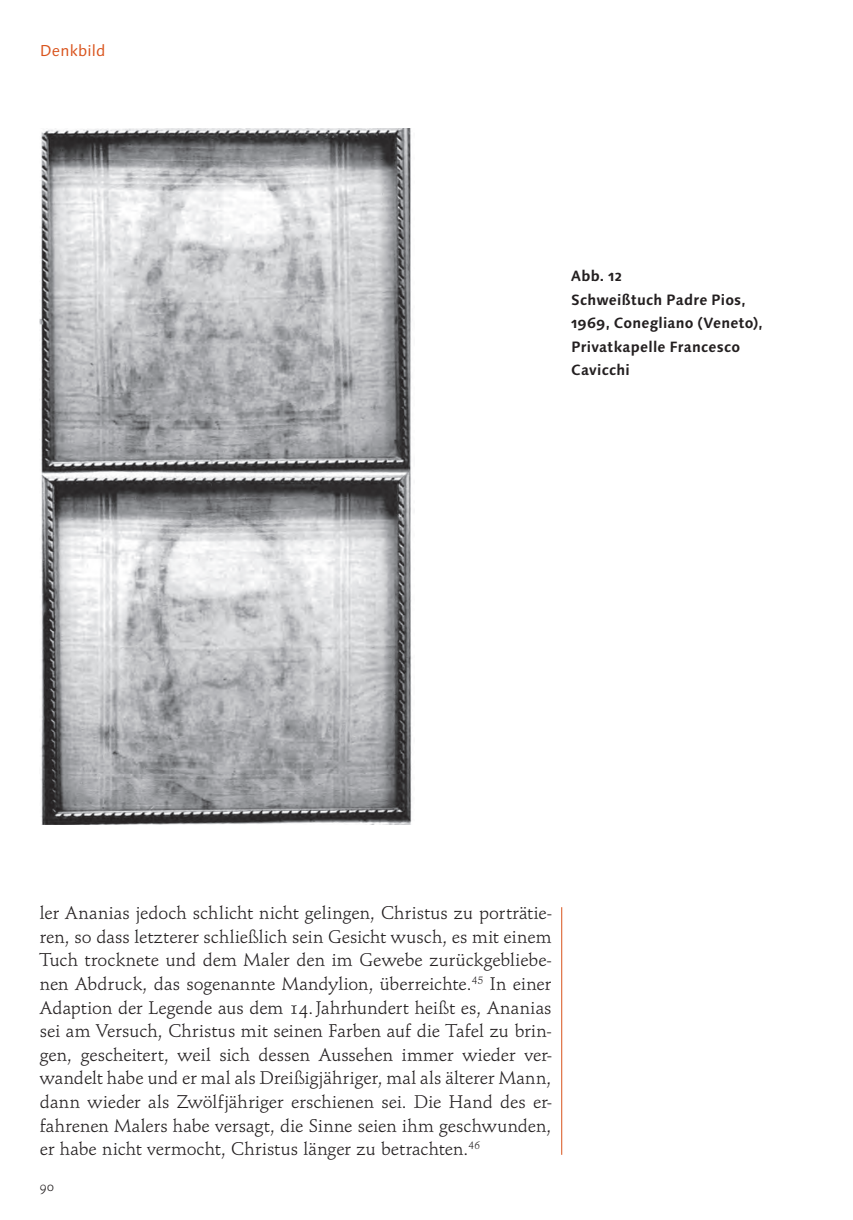
<style>
.page{position:relative;width:853px;height:1220px;background:#fff}
.page>*{position:absolute;margin:0;border:0;box-sizing:border-box;transform-origin:0 0}
.t1{font:19.25px/23.6px "Schneidler OSF";letter-spacing:.005em;color:#231f20;text-align:justify}
.t2{font:15.75px "Linotype Syntax Os F";letter-spacing:.01em;color:#d9531c}
.t3{font:700 14.88px/23.6px "Linotype Syntax Os F";letter-spacing:.015em;color:#231f20}
.t4{font:14px "Schneidler OSF";color:#231f20}
</style>
<div class="page">
<hr style="left:561px;top:907px;width:1px;height:247px;background:#d9531c">
<img style="left:40px;top:128px;width:372px;height:696px">
<p class="t2" style="left:40px;top:45px;width:67px">Denkbild</p>
<p class="t3" style="left:571px;top:265px;width:193px">Abb. 12<br>Schweißtuch Padre Pios,<br>1969, Conegliano (Veneto),<br>Privatkapelle Francesco<br>Cavicchi</p>
<p class="t1" style="left:40px;top:902px;width:513px">ler Ananias jedoch schlicht nicht gelingen, Christus zu porträtie&shy;ren, so dass letzterer schließlich sein Gesicht wusch, es mit einem Tuch trocknete und dem Maler den im Gewebe zurückgebliebe&shy;nen Abdruck, das sogenannte Mandylion, überreichte.<sup>45</sup> In einer Adaption der Legende aus dem 14. Jahrhundert heißt es, Ananias sei am Versuch, Christus mit seinen Farben auf die Tafel zu brin&shy;gen, gescheitert, weil sich dessen Aussehen immer wieder ver&shy;wandelt habe und er mal als Dreißigjähriger, mal als älterer Mann, dann wieder als Zwölfjähriger erschienen sei. Die Hand des er&shy;fahrenen Malers habe versagt, die Sinne seien ihm geschwunden, er habe nicht vermocht, Christus länger zu betrachten.<sup>46</sup></p>
<p class="t4" style="left:40px;top:1180px;width:16px">90</p>
</div>
